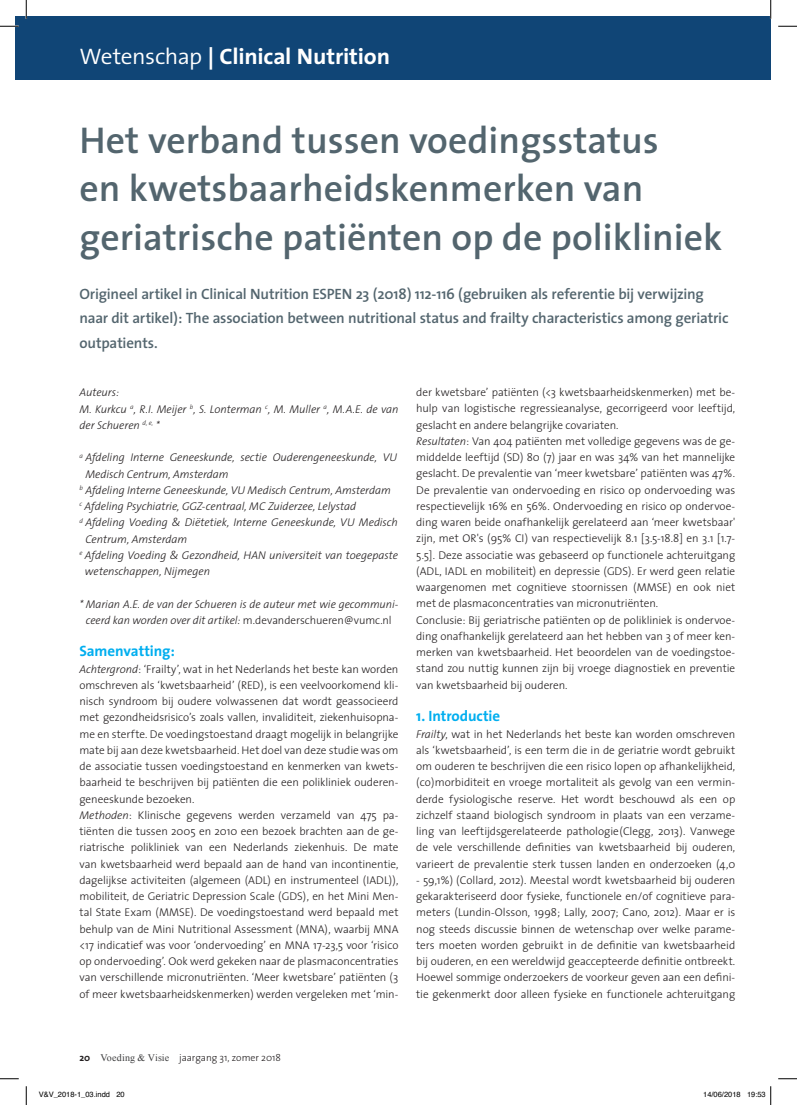
<style>
.page{position:relative;width:797px;height:1105px;background:#fff}
.page>*{position:absolute;margin:0;border:0;box-sizing:border-box;transform-origin:0 0}
.t1{font:600 37.5px/48.8px "The Sans";color:#53656e}
.t2{font:700 22.5px "The Sans";letter-spacing:-.01em;color:#fff;scale:1.04 1}
.t3{font:600 15px/24.4px "The Sans";letter-spacing:-.01em;color:#53656e}
.t4{font:700 15px "The Sans";letter-spacing:-.01em;color:#00aeef}
.t5{font:300 11.25px/16.2px "The Sans";letter-spacing:-.005em;color:#231f20}
.t6{font:italic 300 11.25px/16.2px "The Sans";letter-spacing:-.005em;color:#231f20}
.t7{font:300 10px "The Sans";letter-spacing:-.005em;color:#231f20}
.t8{font:7.5px "Helvetica";color:#000}
.s1{font-weight:300}
.s2{font-style:normal}
.s3{font-style:italic}
.s4{font-family:"Calibri"}
.s5{font-weight:700}
.s6{font-family:"Times New Roman";font-weight:400;color:#3e3e3f}
</style>
<div class="page">
<div style="left:16px;top:16px;width:754px;height:63px;background:#104576"></div>
<svg style="left:0;top:25px;width:19px;height:2px"></svg>
<svg style="left:778px;top:25px;width:19px;height:2px"></svg>
<svg style="left:0;top:1078px;width:19px;height:1px"></svg>
<svg style="left:778px;top:1078px;width:19px;height:1px"></svg>
<svg style="left:25px;top:0;width:2px;height:19px"></svg>
<svg style="left:25px;top:1086px;width:2px;height:19px"></svg>
<svg style="left:770px;top:0;width:1px;height:19px"></svg>
<svg style="left:770px;top:1086px;width:1px;height:19px"></svg>
<h2 class="t2" style="left:79px;top:38px;width:300px"><span class="s1">Wetenschap</span> | Clinical Nutrition</h2>
<h1 class="t1" style="left:79px;top:114px;width:644px">Het verband tussen voedingsstatus<br>en kwetsbaarheidskenmerken van geriatrische patiënten op de polikliniek</h1>
<h3 class="t3" style="left:79px;top:281px;width:650px">Origineel artikel in Clinical Nutrition ESPEN 23 (2018) 112-116 (gebruiken als referentie bij verwijzing naar dit artikel): The association between nutritional status and frailty characteristics among geriatric outpatients.</h3>
<p class="t6" style="left:79px;top:384px;width:320px">Auteurs:<br>M. Kurkcu <sup>a</sup>, R.I. Meijer <sup>b</sup>, S. Lonterman <sup>c</sup>, M. Muller <sup>a</sup>, M.A.E. de van der Schueren <sup>d,</sup> <sup>e,</sup> *</p>
<p class="t6" style="left:79px;top:449px;width:319px"><sup>a</sup> Afdeling Interne Geneeskunde, sectie Ouderengeneeskunde, VU</p>
<p class="t6" style="left:85px;top:465px;width:145px">Medisch Centrum, Amsterdam</p>
<p class="t6" style="left:79px;top:481px;width:313px"><sup>b</sup> Afdeling Interne Geneeskunde, VU Medisch Centrum, Amsterdam</p>
<p class="t6" style="left:79px;top:498px;width:278px"><sup>c</sup> Afdeling Psychiatrie, GGZ-centraal, MC Zuiderzee, Lelystad</p>
<p class="t6" style="left:79px;top:514px;width:320px"><sup>d</sup> Afdeling Voeding &amp; Diëtetiek, Interne Geneeskunde, VU Medisch</p>
<p class="t6" style="left:85px;top:530px;width:103px">Centrum, Amsterdam</p>
<p class="t6" style="left:79px;top:546px;width:320px"><sup>e</sup> Afdeling Voeding &amp; Gezondheid, HAN universiteit van toegepaste</p>
<p class="t6" style="left:85px;top:563px;width:127px">wetenschappen, Nijmegen</p>
<p class="t6" style="left:79px;top:595px;width:320px;text-align:center">* Marian A.E. de van der Schueren is de auteur met wie gecommuni&shy;ceerd kan worden over dit artikel: <span class="s2">m.devanderschueren@vumc.nl</span></p>
<h3 class="t4" style="left:79px;top:639px;width:97px">Samenvatting:</h3>
<p class="t5" style="left:79px;top:660px;width:320px"><span class="s3">Achtergrond</span>: ‘Frailty’, wat in het Nederlands het beste kan worden omschreven als ‘kwetsbaarheid’ (RED), is een veelvoorkomend kli&shy;nisch syndroom bij oudere volwassenen dat wordt geassocieerd met gezondheidsrisico’s zoals vallen, invaliditeit, ziekenhuisopna&shy;me en sterfte. De voedingstoestand draagt mogelijk in belangrijke mate bij aan deze kwetsbaarheid. Het doel van deze studie was om de associatie tussen voedingstoestand en kenmerken van kwets&shy;baarheid te beschrijven bij patiënten die een polikliniek ouderen&shy;geneeskunde bezoeken.<br><span class="s3">Methoden</span>: Klinische gegevens werden verzameld van 475 pa&shy;tiënten die tussen 2005 en 2010 een bezoek brachten aan de ge&shy;riatrische polikliniek van een Nederlands ziekenhuis. De mate van kwetsbaarheid werd bepaald aan de hand van incontinentie, dagelijkse activiteiten (algemeen (ADL) en instrumenteel (IADL)), mobiliteit, de Geriatric Depression Scale (GDS), en het Mini Men&shy;tal State Exam (MMSE). De voedingstoestand werd bepaald met behulp van de Mini Nutritional Assessment (MNA), waarbij MNA &lt;17 indicatief was voor ‘ondervoeding’ en MNA 17-23,5 voor ‘risico op ondervoeding’. Ook werd gekeken naar de plasmaconcentraties van verschillende micronutriënten. ‘Meer kwetsbare’ patiënten (3 of meer kwetsbaarheidskenmerken) werden vergeleken met ‘min-</p>
<p class="t5" style="left:416px;top:384px;width:320px">der kwetsbare’ patiënten (&lt;3 kwetsbaarheidskenmerken) met be&shy;hulp van logistische regressieanalyse, gecorrigeerd voor leeftijd, geslacht en andere belangrijke covariaten.<br><span class="s3">Resultaten</span>: Van 404 patiënten met volledige gegevens was de ge&shy;middelde leeftijd (SD) 80 (7) jaar en was 34% van het mannelijke geslacht. De prevalentie van ‘meer kwetsbare’ patiënten was 47%.<br>De prevalentie van ondervoeding en risico op ondervoeding was respectievelijk 16% en 56%. Ondervoeding en risico op ondervoe&shy;ding waren beide onafhankelijk gerelateerd aan ‘meer kwetsbaar' zijn, met OR's (95% CI) van respectievelijk 8.1 [3.5-18.8] en 3.1 [1.7- 5.5]. Deze associatie was gebaseerd op functionele achteruitgang (ADL, IADL en mobiliteit) en depressie (GDS). Er werd geen relatie waargenomen met cognitieve stoornissen (MMSE) en ook niet met de plasmaconcentraties van micronutriënten.<br>Conclusie: Bij geriatrische patiënten op de polikliniek is ondervoe&shy;ding onafhankelijk gerelateerd aan het hebben van 3 of meer ken&shy;merken van kwetsbaarheid. Het beoordelen van de voedingstoe&shy;stand zou nuttig kunnen zijn bij vroege diagnostiek en preventie van kwetsbaarheid bij ouderen.</p>
<h3 class="t4" style="left:416px;top:704px;width:85px">1. Introductie</h3>
<p class="t5" style="left:416px;top:725px;width:320px;text-align:justify"><span class="s3">Frailty</span>, wat in het Nederlands het beste kan worden omschreven als ‘kwetsbaarheid’, is een term die in de geriatrie wordt gebruikt om ouderen te beschrijven die een risico lopen op afhankelijkheid, (co)morbiditeit en vroege mortaliteit als gevolg van een vermin&shy;derde fysiologische reserve. Het wordt beschouwd als een op zichzelf staand biologisch syndroom in plaats van een verzame&shy;ling van leeftijdsgerelateerde pathologie(Clegg, 2013). Vanwege de vele verschillende definities van kwetsbaarheid bij ouderen, varieert de prevalentie sterk tussen landen en onderzoeken (4,0</p>
<p class="t5" style="left:416px;top:871px;width:320px;text-align:justify">- 59,1%) (Collard, 2012). Meestal wordt kwetsbaarheid bij ouderen gekarakteriseerd door fysieke, functionele en/of cognitieve para&shy;meters (Lundin<span class="s4">‐</span>Olsson, 1998; Lally, 2007; Cano, 2012). Maar er is nog steeds discussie binnen de wetenschap over welke parame&shy;ters moeten worden gebruikt in de definitie van kwetsbaarheid bij ouderen, en een wereldwijd geaccepteerde definitie ontbreekt.<br>Hoewel sommige onderzoekers de voorkeur geven aan een defini&shy;tie gekenmerkt door alleen fysieke en functionele achteruitgang</p>
<p class="t7" style="left:79px;top:1049px;width:203px"><span class="s5">20</span> <span class="s6">Voeding &amp; Visie</span> jaargang 31, zomer 2018</p>
<p class="t8" style="left:39px;top:1089px;width:87px">V&amp;V_2018-1_03.indd 20</p>
<p class="t8" style="left:703px;top:1089px;width:64px">14/06/2018 19:53</p>
</div>
